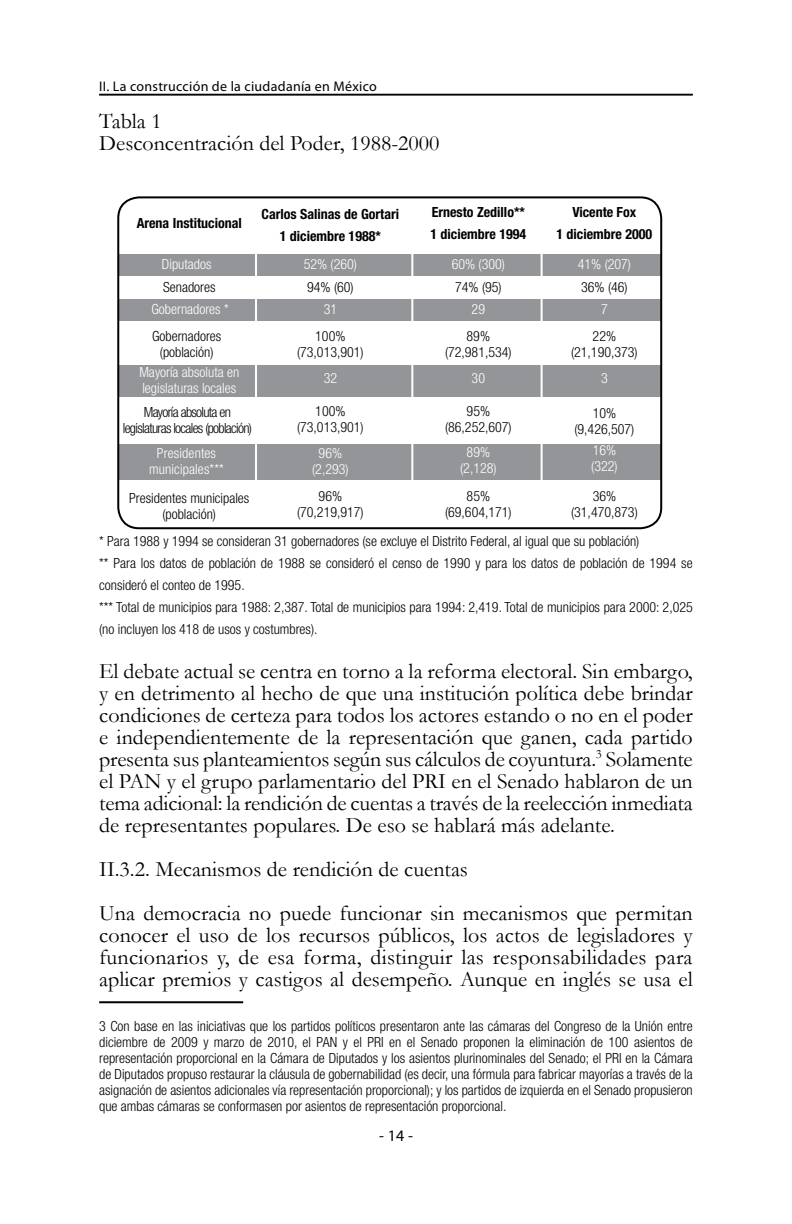
<style>
.page{position:relative;width:792px;height:1224px;background:#fff}
.page>*{position:absolute;margin:0;border:0;box-sizing:border-box;transform-origin:0 0}
.t1{font:22px/22px "Garamond";color:#000}
.t2{font:16px "Myriad Pro";color:#000}
.t3{font:300 condensed 14px/16px "Helvetica Neue";color:#000;text-align:center}
.t4{font:300 condensed 14px/16px "Helvetica Neue";color:#fff;text-align:center}
.t5{font:700 condensed 14px/22px "Helvetica Neue";color:#000;text-align:center}
.t6{font:300 condensed 14px/16px "Helvetica Neue";letter-spacing:-.05em;color:#000;text-align:center}
.t7{font:14px "Myriad Pro";letter-spacing:.02em;color:#000}
</style>
<div class="page">
<hr style="left:99px;top:94px;width:594px;height:1px;background:#000">
<hr style="left:99px;top:95px;width:594px;height:1px;background:#000">
<hr style="left:99px;top:1001px;width:144px;height:2px;background:#000">
<div style="left:118px;top:254px;width:543px;height:21px;background:#939598"></div>
<div style="left:118px;top:300px;width:543px;height:21px;background:#939598"></div>
<div style="left:118px;top:365px;width:543px;height:32px;background:#939598"></div>
<div style="left:118px;top:444px;width:543px;height:36px;background:#939598"></div>
<div style="left:117px;top:196px;width:545px;height:333px;border:2px solid #000;border-radius:21px"></div>
<hr style="left:255px;top:250px;width:2px;height:240px;background:#fff">
<hr style="left:411px;top:250px;width:2px;height:240px;background:#fff">
<hr style="left:541px;top:250px;width:2px;height:240px;background:#fff">
<p class="t7" style="left:99px;top:78px;width:279px">II. La construcción de la ciudadanía en México</p>
<h1 class="t1" style="left:99px;top:110px;width:342px">Tabla 1<br>Desconcentración del Poder, 1988-2000</h1>
<p class="t5" style="left:137px;top:212px;width:107px">Arena Institucional</p>
<p class="t5" style="left:430px;top:201px;width:97px;text-align:left">Ernesto Zedillo**<br>1 diciembre 1994</p>
<p class="t5" style="left:557px;top:201px;width:97px">Vicente Fox<br>1 diciembre 2000</p>
<p class="t4" style="left:162px;top:256px;width:51px">Diputados</p>
<p class="t3" style="left:163px;top:279px;width:54px">Senadores</p>
<p class="t4" style="left:151px;top:301px;width:79px">Gobernadores *</p>
<p class="t3" style="left:152px;top:328px;width:71px">Gobernadores (población)</p>
<p class="t4" style="left:139px;top:364px;width:101px;text-align:left">Mayoría absoluta en legislaturas locales</p>
<p class="t5" style="left:262px;top:203px;width:139px">Carlos Salinas de Gortari<br>1 diciembre 1988*</p>
<p class="t4" style="left:304px;top:256px;width:55px">52% (260)</p>
<p class="t3" style="left:307px;top:279px;width:48px">94% (60)</p>
<p class="t4" style="left:324px;top:301px;width:15px">31</p>
<p class="t3" style="left:297px;top:328px;width:68px">100% (73,013,901)</p>
<p class="t4" style="left:324px;top:370px;width:15px">32</p>
<p class="t4" style="left:452px;top:256px;width:55px">60% (300)</p>
<p class="t3" style="left:455px;top:279px;width:48px">74% (95)</p>
<p class="t4" style="left:472px;top:301px;width:15px">29</p>
<p class="t3" style="left:445px;top:328px;width:68px">89% (72,981,534)</p>
<p class="t4" style="left:472px;top:370px;width:15px">30</p>
<p class="t4" style="left:578px;top:256px;width:55px">41% (207)</p>
<p class="t3" style="left:581px;top:279px;width:48px">36% (46)</p>
<p class="t4" style="left:601px;top:301px;width:8px">7</p>
<p class="t3" style="left:571px;top:328px;width:68px">22% (21,190,373)</p>
<p class="t4" style="left:601px;top:370px;width:8px">3</p>
<p class="t6" style="left:123px;top:404px;width:131px">Mayoría absoluta en legislaturas locales (población)</p>
<p class="t4" style="left:149px;top:445px;width:76px">Presidentes municipales***</p>
<p class="t3" style="left:129px;top:490px;width:122px">Presidentes municipales (población)</p>
<p class="t3" style="left:297px;top:403px;width:68px">100% (73,013,901)</p>
<p class="t4" style="left:312px;top:445px;width:38px">96% (2,293)</p>
<p class="t3" style="left:297px;top:488px;width:68px">96% (70,219,917)</p>
<p class="t3" style="left:445px;top:403px;width:68px">95% (86,252,607)</p>
<p class="t4" style="left:460px;top:444px;width:38px">89% (2,128)</p>
<p class="t3" style="left:445px;top:488px;width:68px">85% (69,604,171)</p>
<p class="t3" style="left:574px;top:405px;width:61px">10% (9,426,507)</p>
<p class="t4" style="left:591px;top:442px;width:28px;text-align:left">16% (322)</p>
<p class="t3" style="left:571px;top:488px;width:68px">36% (31,470,873)</p>
<p class="t3" style="left:99px;top:530px;width:595px;line-height:22px;text-align:left">* Para 1988 y 1994 se consideran 31 gobernadores (se excluye el Distrito Federal, al igual que su población)<br>** Para los datos de población de 1988 se consideró el censo de 1990 y para los datos de población de 1994 se consideró el conteo de 1995.<br>*** Total de municipios para 1988: 2,387. Total de municipios para 1994: 2,419. Total de municipios para 2000: 2,025 (no incluyen los 418 de usos y costumbres).</p>
<p class="t1" style="left:99px;top:660px;width:595px;text-align:justify">El debate actual se centra en torno a la reforma electoral. Sin embargo, y en detrimento al hecho de que una institución política debe brindar condiciones de certeza para todos los actores estando o no en el poder e independientemente de la representación que ganen, cada partido presenta sus planteamientos según sus cálculos de coyuntura.<sup>3</sup> Solamente el PAN y el grupo parlamentario del PRI en el Senado hablaron de un tema adicional: la rendición de cuentas a través de la reelección inmediata de representantes populares. De eso se hablará más adelante.</p>
<h1 class="t1" style="left:99px;top:847px;width:595px;line-height:44px">II.3.2. Mecanismos de rendición de cuentas<br>Una democracia no puede funcionar sin mecanismos que permitan</h1>
<h1 class="t1" style="left:99px;top:924px;width:595px;text-align:justify">conocer el uso de los recursos públicos, los actos de legisladores y funcionarios y, de esa forma, distinguir las responsabilidades para aplicar premios y castigos al desempeño. Aunque en inglés se usa el</h1>
<p class="t3" style="left:99px;top:1018px;width:595px;text-align:justify">3 Con base en las iniciativas que los partidos políticos presentaron ante las cámaras del Congreso de la Unión entre diciembre de 2009 y marzo de 2010, el PAN y el PRI en el Senado proponen la eliminación de 100 asientos de representación proporcional en la Cámara de Diputados y los asientos plurinominales del Senado; el PRI en la Cámara de Diputados propuso restaurar la cláusula de gobernabilidad (es decir, una fórmula para fabricar mayorías a través de la asignación de asientos adicionales vía representación proporcional); y los partidos de izquierda en el Senado propusieron que ambas cámaras se conformasen por asientos de representación proporcional.</p>
<p class="t2" style="left:379px;top:1125px;width:35px">- 14 -</p>
</div>
